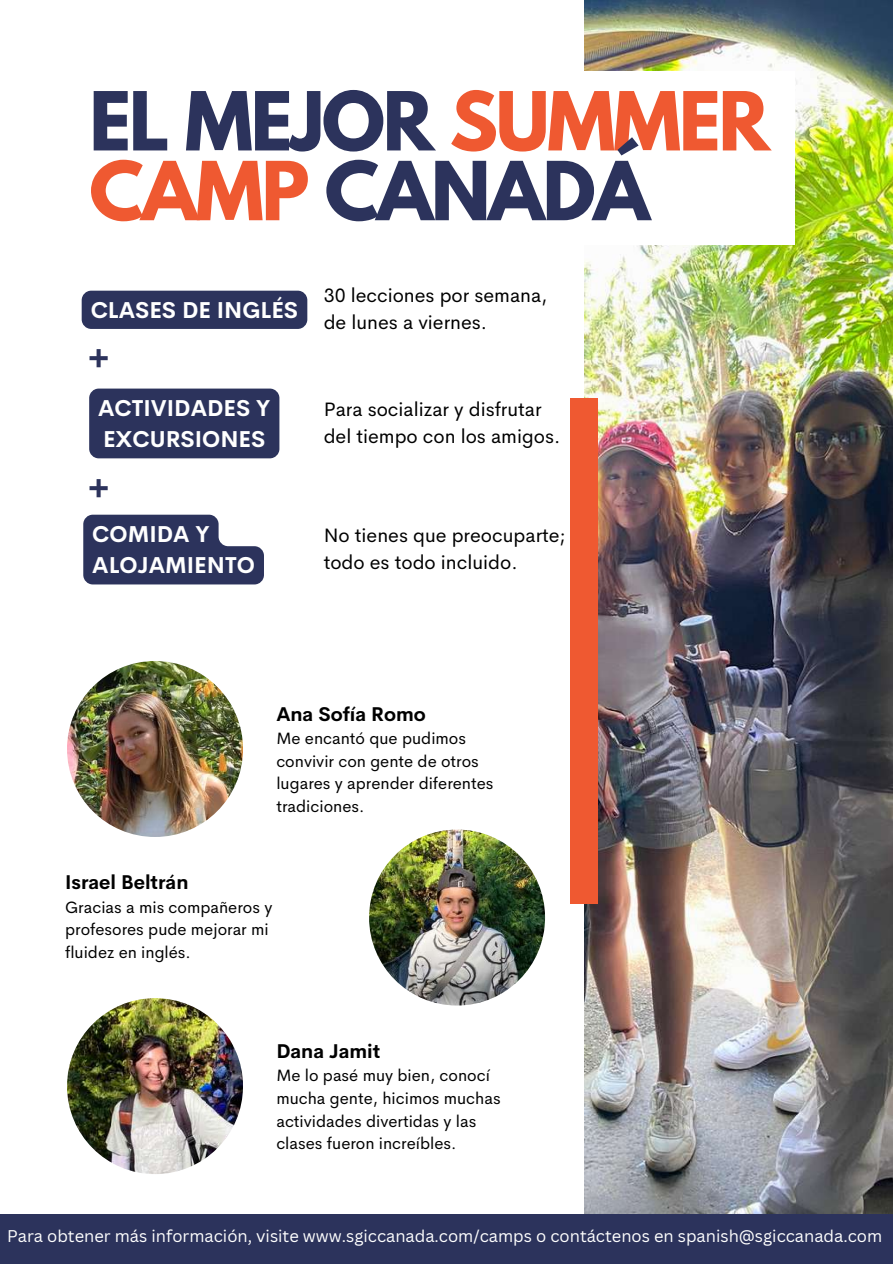
<style>
.page{position:relative;width:893px;height:1264px;background:#fff}
.page>*{position:absolute;margin:0;border:0;box-sizing:border-box;transform-origin:0 0}
.t1{font:700 72px/69.8px "League Spartan";letter-spacing:-.03em;color:#2c335c}
.t2{font:700 37.5px "Cerebri Sans";color:#2c335c}
.t3{font:700 22.5px/31.5px "Cerebri Sans";color:#fff}
.t4{font:19.5px/27px "Cerebri Sans";color:#000}
.t5{font:700 19.5px "Cerebri Sans";color:#000}
.t6{font:16.5px/22.5px "Cerebri Sans";color:#000}
.t7{font:16.5px "Canva Sans";color:#fff}
.s1{color:#ef5931}
</style>
<div class="page">
<img style="left:584px;top:0;width:308px;height:1214px">
<img style="left:67px;top:661px;width:176px;height:176px;border-radius:50%">
<img style="left:369px;top:829px;width:176px;height:176px;border-radius:50%">
<img style="left:67px;top:998px;width:176px;height:176px;border-radius:50%">
<div style="left:0;top:1214px;width:892px;height:49px;background:#2c335c"></div>
<div style="left:570px;top:71px;width:224px;height:173px;background:#fff"></div>
<div style="left:570px;top:398px;width:28px;height:505px;background:#ef5931"></div>
<div style="left:82px;top:291px;width:225px;height:38px;background:#2c335c;border-radius:10px"></div>
<div style="left:89px;top:388px;width:190px;height:70px;background:#2c335c;border-radius:10px"></div>
<svg style="left:83px;top:514px;width:181px;height:70px;background:#474d71"></svg>
<h1 class="t1" style="left:89px;top:96px;width:682px">EL MEJOR <span class="s1">SUMMER<br>CAMP</span> CANADÁ</h1>
<h3 class="t3" style="left:91px;top:294px;width:209px">CLASES DE INGLÉS</h3>
<h2 class="t2" style="left:88px;top:333px;width:23px">+</h2>
<h3 class="t3" style="left:98px;top:392px;width:174px">ACTIVIDADES Y<br>EXCURSIONES</h3>
<h2 class="t2" style="left:88px;top:463px;width:23px">+</h2>
<h3 class="t3" style="left:92px;top:518px;width:164px">COMIDA Y<br>ALOJAMIENTO</h3>
<p class="t4" style="left:324px;top:281px;width:225px">30 lecciones por semana, de lunes a viernes.</p>
<p class="t4" style="left:324px;top:395px;width:238px">Para socializar y disfrutar del tiempo con los amigos.</p>
<p class="t4" style="left:324px;top:521px;width:243px">No tienes que preocuparte; todo es todo incluido.</p>
<p class="t5" style="left:276px;top:701px;width:151px">Ana Sofía Romo</p>
<p class="t6" style="left:276px;top:727px;width:219px">Me encantó que pudimos convivir con gente de otros lugares y aprender diferentes tradiciones.</p>
<p class="t5" style="left:65px;top:869px;width:125px">Israel Beltrán</p>
<p class="t6" style="left:65px;top:895px;width:209px">Gracias a mis compañeros y profesores pude mejorar mi fluidez en inglés.</p>
<p class="t5" style="left:276px;top:1038px;width:105px">Dana Jamit</p>
<p class="t6" style="left:276px;top:1064px;width:226px">Me lo pasé muy bien, conocí mucha gente, hicimos muchas actividades divertidas y las clases fueron increíbles.</p>
<p class="t7" style="left:7px;top:1224px;width:876px">Para obtener más información, visite www.sgiccanada.com/camps o contáctenos en spanish@sgiccanada.com</p>
</div>
